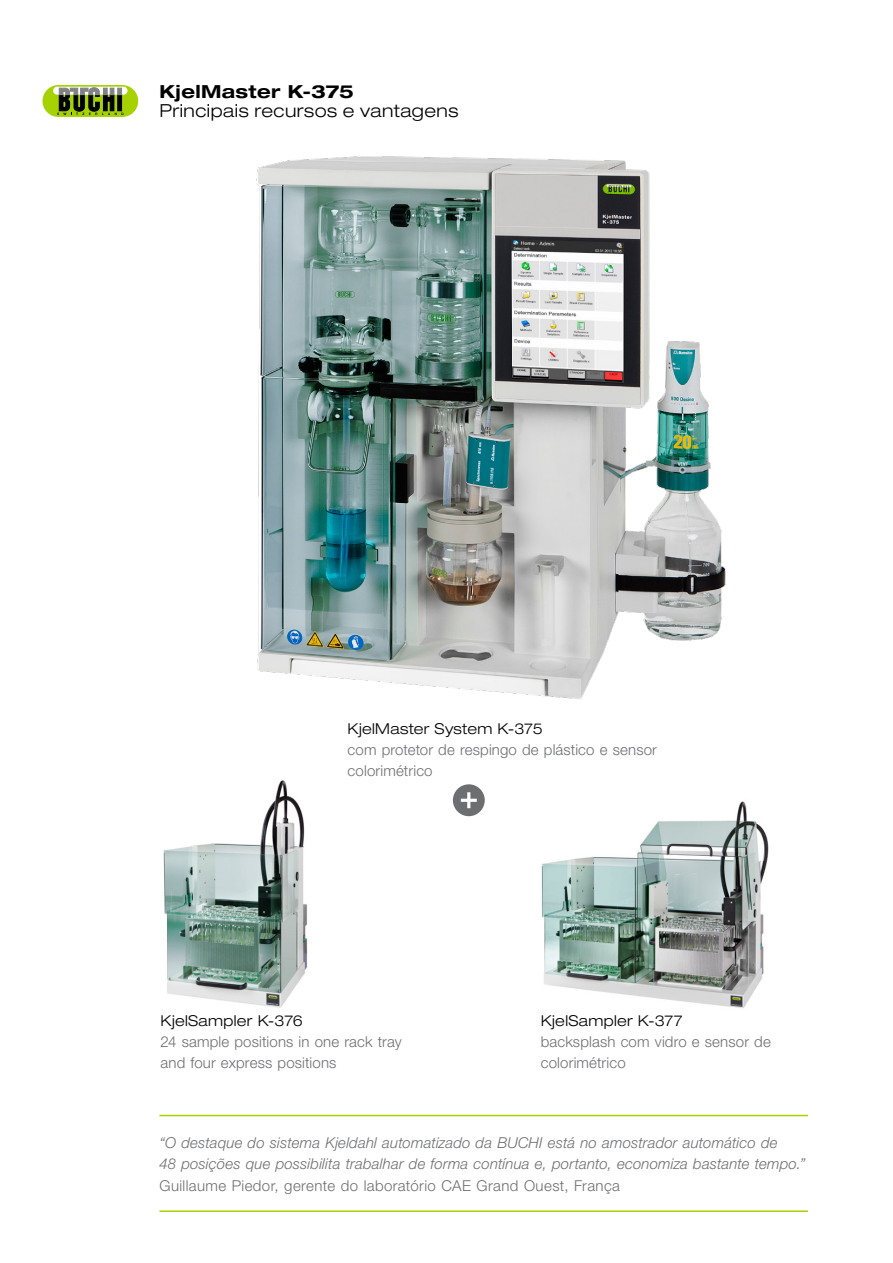
<style>
.page{position:relative;width:893px;height:1263px;background:#fff}
.page>*{position:absolute;margin:0;border:0;box-sizing:border-box;transform-origin:0 0}
.EN_Page_Subline{font:300 expanded 18px "Helvetica Neue LT Std";letter-spacing:.03em;color:#000}
.EN_Page_Subline-2{font:700 expanded 18px "Helvetica Neue LT Std";letter-spacing:.02em;color:#000}
.EN_Body_text_left{font:italic 300 15px/21.3px "Helvetica Neue LT Std";letter-spacing:.01em;color:#6d6e71}
.EN_Table_content_lef{font:300 15px/21.1px "Helvetica Neue LT Std";letter-spacing:.01em;color:#6d6e71}
.EN_Note_large{font:300 15px "Helvetica Neue LT Std";letter-spacing:.025em;color:#6d6e71}
.EN_Table_content_lef-2{font:300 expanded 15px "Helvetica Neue LT Std";letter-spacing:.02em;color:#000}
</style>
<div class="page">
<img style="left:256px;top:156px;width:470px;height:544px">
<img style="left:163px;top:780px;width:145px;height:228px">
<img style="left:541px;top:801px;width:228px;height:207px">
<div style="left:43px;top:85px;width:95px;height:32px;background:#a5d200;border-radius:16px"></div>
<div style="left:53px;top:87px;width:75px;height:8px;background:#fff;border-radius:4px"></div>
<svg style="left:57px;top:88px;width:66px;height:27px"></svg>
<hr style="left:159px;top:1115px;width:649px;height:1px;background:#a5d200">
<hr style="left:159px;top:1210px;width:649px;height:2px;background:#a5d200">
<svg style="left:453px;top:784px;width:32px;height:32px"></svg>
<p class="EN_Page_Subline-2" style="left:159px;top:80px;width:196px">KjelMaster K-375</p>
<p class="EN_Page_Subline" style="left:159px;top:100px;width:301px">Principais recursos e vantagens</p>
<p class="EN_Table_content_lef-2" style="left:348px;top:719px;width:197px">KjelMaster System K-375</p>
<p class="EN_Table_content_lef" style="left:348px;top:738px;width:311px">com protetor de respingo de plástico e sensor colorimétrico</p>
<p class="EN_Table_content_lef-2" style="left:161px;top:1011px;width:144px">KjelSampler K-376</p>
<p class="EN_Table_content_lef" style="left:161px;top:1031px;width:243px">24 sample positions in one rack tray and four express positions</p>
<p class="EN_Table_content_lef-2" style="left:541px;top:1012px;width:143px">KjelSampler K-377</p>
<p class="EN_Table_content_lef" style="left:541px;top:1031px;width:232px">backsplash com vidro e sensor de colorimétrico</p>
<p class="EN_Body_text_left" style="left:159px;top:1132px;width:648px">“O destaque do sistema Kjeldahl automatizado da BUCHI está no amostrador automático de<br>48 posições que possibilita trabalhar de forma contínua e, portanto, economiza bastante tempo.”</p>
<p class="EN_Note_large" style="left:159px;top:1176px;width:462px">Guillaume Piedor, gerente do laboratório CAE Grand Ouest, França</p>
</div>
